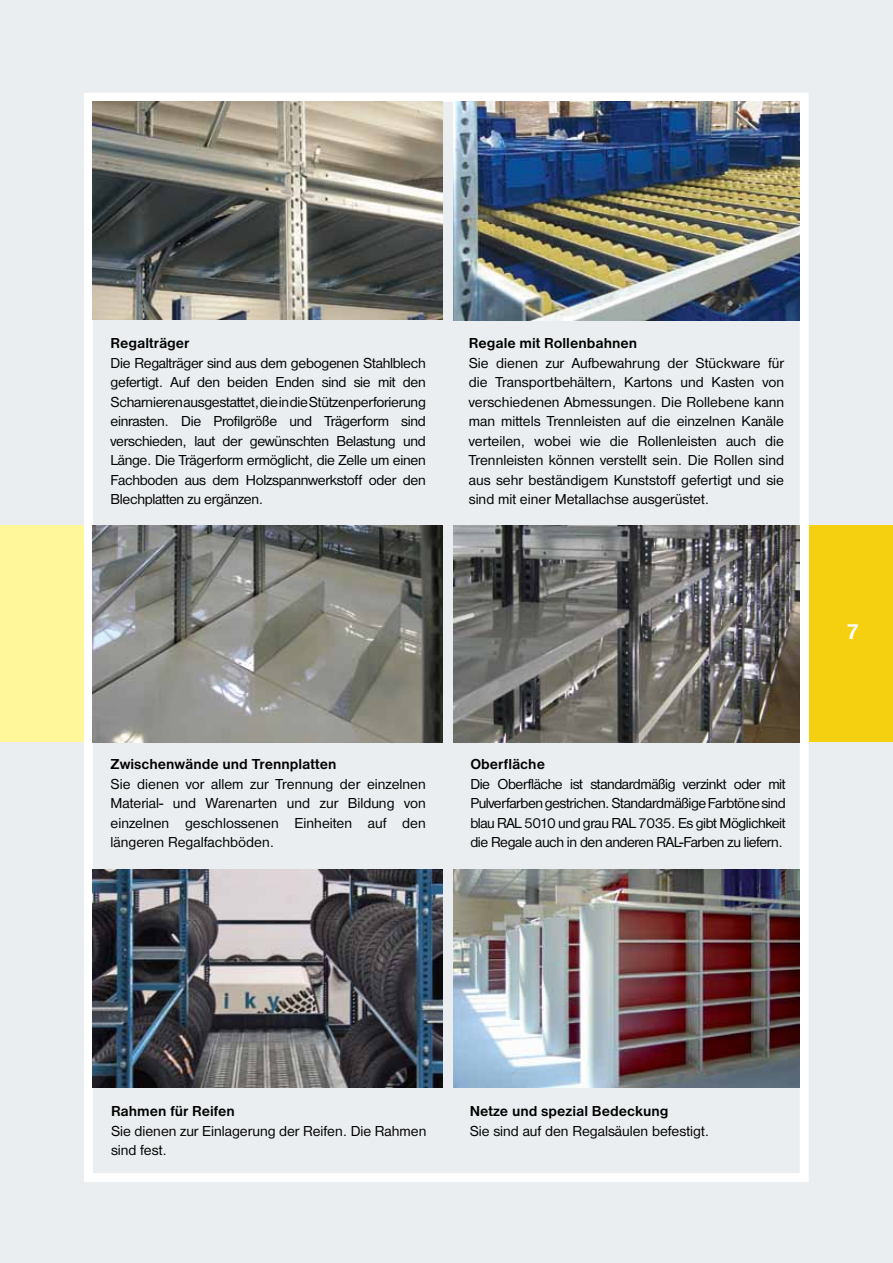
<style>
.page{position:relative;width:893px;height:1263px;background:#eaeef0}
.page>*{position:absolute;margin:0;border:0;box-sizing:border-box;transform-origin:0 0}
.t1{font:700 22.5px "Nimbus Sans DOT";color:#fff}
.t2{font:15px/19.5px "Nimbus Sans DOT";color:#000;text-align:justify}
.t3{font:700 15px "Nimbus Sans DOT";color:#000}
</style>
<div class="page">
<div style="left:809px;top:526px;width:84px;height:216px;background:#f5d011"></div>
<div style="left:0;top:526px;width:85px;height:216px;background:#fff799"></div>
<div style="left:84px;top:93px;width:725px;height:1089px;border:9px solid #fff"></div>
<img style="left:93px;top:869px;width:349px;height:218px">
<img style="left:453px;top:526px;width:347px;height:216px">
<img style="left:453px;top:869px;width:347px;height:218px">
<img style="left:93px;top:102px;width:349px;height:218px">
<img style="left:93px;top:526px;width:349px;height:216px">
<img style="left:453px;top:102px;width:347px;height:218px">
<p class="t3" style="left:111px;top:335px;width:81px">Regalträger</p>
<p class="t2" style="left:111px;top:353px;width:317px">Die Regalträger sind aus dem gebogenen Stahlblech gefertigt. Auf den beiden Enden sind sie mit den Scharnieren ausgestattet, die in die Stützenperforierung einrasten. Die Profilgröße und Trägerform sind verschieden, laut der gewünschten Belastung und Länge. Die Trägerform ermöglicht, die Zelle um einen Fachboden aus dem Holzspannwerkstoff oder den Blechplatten zu ergänzen.</p>
<p class="t3" style="left:469px;top:335px;width:170px">Regale mit Rollenbahnen</p>
<p class="t2" style="left:469px;top:353px;width:317px">Sie dienen zur Aufbewahrung der Stückware für die Transportbehältern, Kartons und Kasten von verschiedenen Abmessungen. Die Rollebene kann man mittels Trennleisten auf die einzelnen Kanäle verteilen, wobei wie die Rollenleisten auch die Trennleisten können verstellt sein. Die Rollen sind aus sehr beständigem Kunststoff gefertigt und sie sind mit einer Metallachse ausgerüstet.</p>
<p class="t3" style="left:111px;top:755px;width:227px">Zwischenwände und Trennplatten</p>
<p class="t2" style="left:111px;top:774px;width:317px">Sie dienen vor allem zur Trennung der einzelnen Material- und Warenarten und zur Bildung von einzelnen geschlossenen Einheiten auf den längeren Regalfachböden.</p>
<p class="t3" style="left:470px;top:755px;width:76px">Oberfläche</p>
<p class="t2" style="left:470px;top:774px;width:317px">Die Oberfläche ist standardmäßig verzinkt oder mit Pulverfarben gestrichen. Standardmäßige Farbtöne sind blau RAL 5010 und grau RAL 7035. Es gibt Möglichkeit die Regale auch in den anderen RAL-Farben zu liefern.</p>
<h1 class="t1" style="left:846px;top:619px;width:15px">7</h1>
<p class="t3" style="left:111px;top:1103px;width:125px">Rahmen für Reifen</p>
<p class="t2" style="left:111px;top:1121px;width:317px">Sie dienen zur Einlagerung der Reifen. Die Rahmen sind fest.</p>
<p class="t3" style="left:470px;top:1103px;width:200px">Netze und spezial Bedeckung</p>
<p class="t2" style="left:470px;top:1121px;width:241px">Sie sind auf den Regalsäulen befestigt.</p>
</div>
